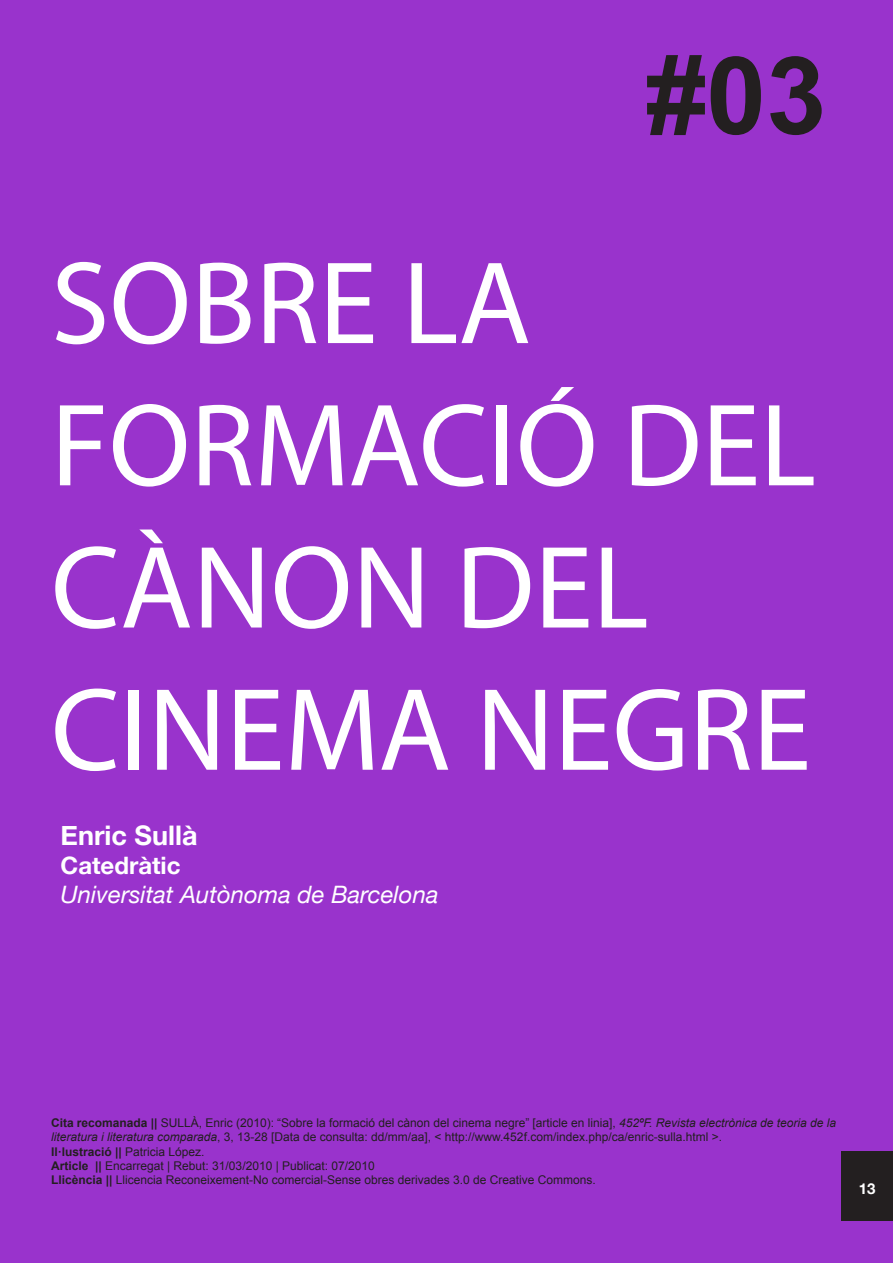
<style>
.page{position:relative;width:893px;height:1263px;background:#93c}
.page>*{position:absolute;margin:0;border:0;box-sizing:border-box;transform-origin:0 0}
.t1{font:118.5px/142.2px "Myriad Pro";color:#fff}
.t2{font:700 108px "Arial";color:#231f20}
.t3{font:700 27px "Helvetica Neue";color:#fff}
.t4{font:italic 24px "Helvetica Neue";color:#fff}
.t5{font:700 24px "Helvetica Neue";color:#fff}
.t6{font:700 15px "Helvetica Neue";color:#fff}
.t7{font:12px/14.4px "Arial";color:#231f20}
.s1{font-weight:700}
.s2{font-style:italic}
</style>
<div class="page">
<div style="left:841px;top:1151px;width:52px;height:70px;background:#231f20"></div>
<h2 class="t2" style="left:646px;top:25px;width:182px">#03</h2>
<h1 class="t1" style="left:51px;top:230px;width:766px">SOBRE LA<br>FORMACIÓ DEL<br>CÀNON DEL<br>CINEMA NEGRE</h1>
<h3 class="t3" style="left:61px;top:819px;width:138px">Enric Sullà</h3>
<h3 class="t5" style="left:61px;top:851px;width:121px">Catedràtic</h3>
<h3 class="t4" style="left:61px;top:880px;width:379px">Universitat Autònoma de Barcelona</h3>
<p class="t7" style="left:51px;top:1115px;width:786px"><span class="s1">Cita recomanada ||</span> SULLÀ, Enric (2010): “Sobre la formació del cànon del cinema negre” [article en linia], <span class="s2">452ºF. Revista electrònica de teoria de la literatura i literatura comparada</span>, 3, 13-28 [Data de consulta: dd/mm/aa], &lt; http://www.452f.com/index.php/ca/enric-sulla.html &gt;.<br><span class="s1">Il·lustració ||</span> Patricia López.<br><span class="s1">Article ||</span> Encarregat | Rebut: 31/03/2010 | Publicat: 07/2010<br><span class="s1">Llicència ||</span> Llicencia Reconeixement-No comercial-Sense obres derivades 3.0 de Creative Commons.</p>
<p class="t6" style="left:859px;top:1179px;width:18px">13</p>
</div>
